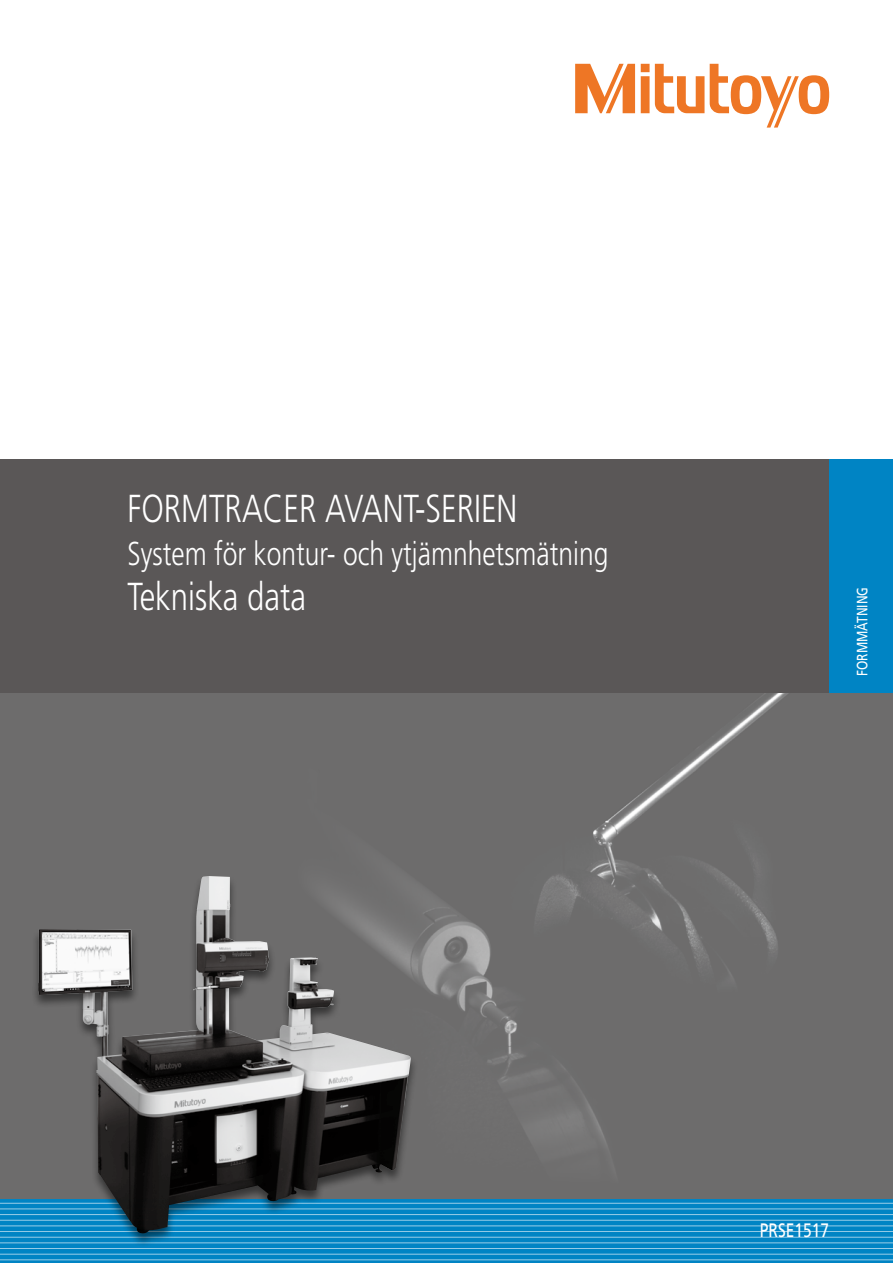
<style>
.page{position:relative;width:893px;height:1263px;background:#fff}
.page>*{position:absolute;margin:0;border:0;box-sizing:border-box;transform-origin:0 0}
.t1{font:300 39px "Mitutoyo Frutiger";color:#fff}
.t2{font:300 33px "Mitutoyo Frutiger";color:#fff}
.t3{font:19.5px "Mitutoyo Frutiger";color:#fff}
.t4{font:15px "Mitutoyo Frutiger";color:#fff}
</style>
<div class="page">
<div style="left:0;top:672px;width:893px;height:574px;background:#6d6c6c"></div>
<svg style="left:0;top:1199px;width:893px;height:64px;background:#0887c5"></svg>
<hr style="left:0;top:1259px;width:893px;height:1px;background:#fff">
<hr style="left:0;top:1254px;width:893px;height:1px;background:#fff">
<hr style="left:0;top:1248px;width:893px;height:1px;background:#fff">
<hr style="left:0;top:1242px;width:893px;height:1px;background:#fff">
<hr style="left:0;top:1237px;width:893px;height:1px;background:#fff">
<hr style="left:0;top:1231px;width:893px;height:1px;background:#fff">
<hr style="left:0;top:1225px;width:893px;height:1px;background:#fff">
<hr style="left:0;top:1220px;width:893px;height:1px;background:#fff">
<hr style="left:0;top:1214px;width:893px;height:1px;background:#fff">
<hr style="left:0;top:1209px;width:893px;height:1px;background:#fff">
<hr style="left:0;top:1203px;width:893px;height:1px;background:#fff">
<div style="left:0;top:459px;width:893px;height:234px;background:#5a5757"></div>
<div style="left:829px;top:459px;width:64px;height:234px;background:#0084c4"></div>
<svg style="left:575px;top:64px;width:254px;height:64px"></svg>
<div style="left:31px;top:876px;width:388px;height:372px;background:#000;opacity:.5"></div>
<img style="left:38px;top:877px;width:373px;height:359px">
<p class="t1" style="left:128px;top:486px;width:391px">FORMTRACER AVANT-SERIEN</p>
<p class="t2" style="left:128px;top:535px;width:482px">System för kontur- och ytjämnhetsmätning</p>
<p class="t1" style="left:128px;top:573px;width:180px">Tekniska data</p>
<p class="t4" style="left:853px;top:676px;width:91px;rotate:-90deg">FORMMÄTNING</p>
<p class="t3" style="left:760px;top:1219px;width:71px">PRSE1517</p>
</div>
